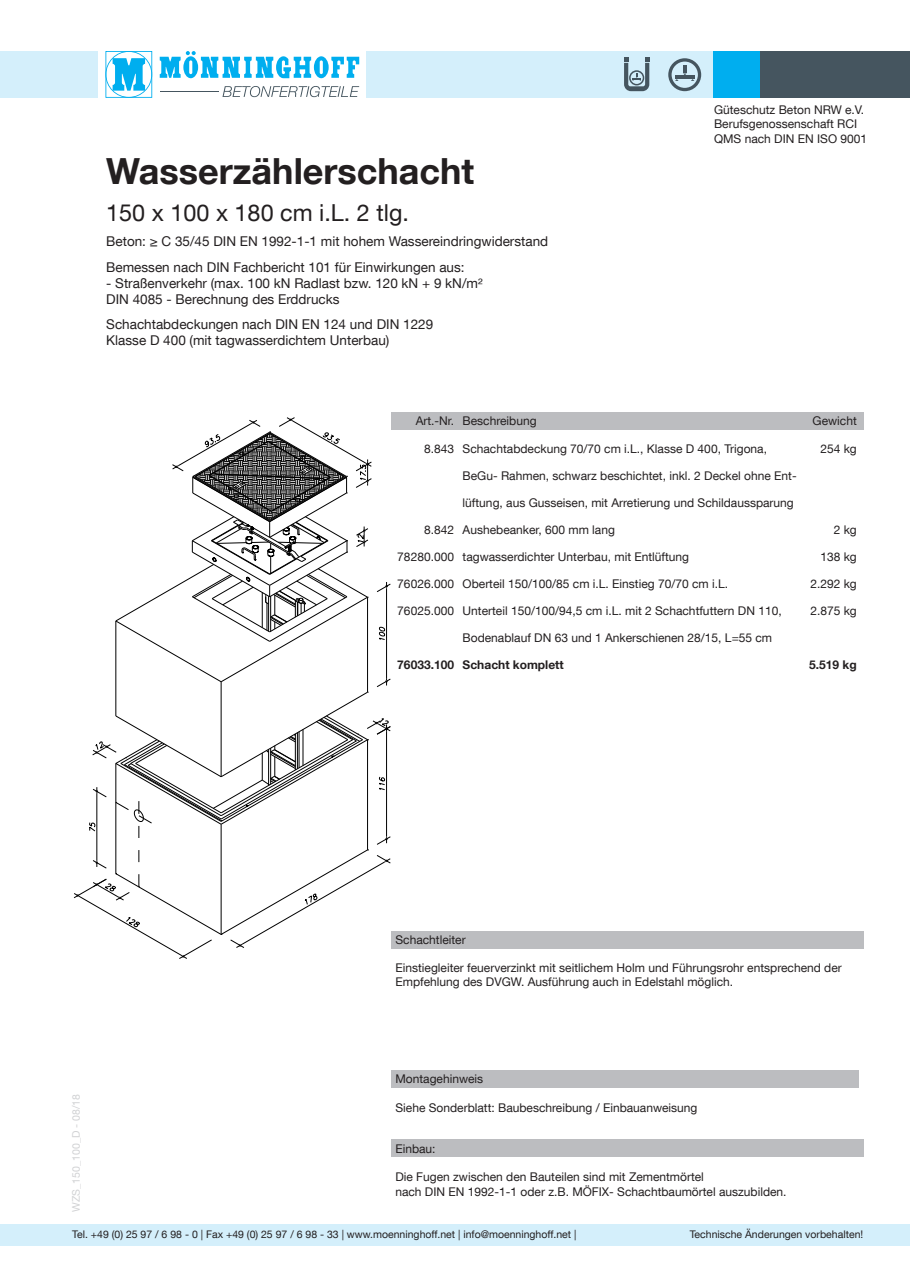
<style>
.page{position:relative;width:910px;height:1280px;background:#fff}
.page>*{position:absolute;margin:0;border:0;box-sizing:border-box;transform-origin:0 0}
.t1{font:700 36px "Helvetica Neue LT Com";color:#231f20}
.t2{font:23.4px "Helvetica Neue LT Com";color:#231f20}
.t3{font:13.5px "Helvetica Neue LT Com";color:#231f20}
.t4{font:12px/14.4px "Helvetica Neue LT Com";color:#231f20}
.t5{font:700 12px "Helvetica Neue LT Com";color:#231f20}
.t6{font:10.5px "Helvetica Neue LT Com";color:#231f20}
.t7{font:10.5px "Helvetica Neue LT Com";color:#d1d2d4}
</style>
<div class="page">
<div style="left:0;top:1225px;width:910px;height:21px;background:#d4effb"></div>
<svg style="left:105px;top:51px;width:47px;height:47px"></svg>
<svg style="left:160px;top:51px;width:199px;height:27px"></svg>
<hr style="left:160px;top:91px;width:58px;height:1px;background:#45555f">
<svg style="left:222px;top:86px;width:137px;height:11px"></svg>
<div style="left:0;top:51px;width:98px;height:47px;background:#d4effb"></div>
<div style="left:366px;top:51px;width:349px;height:47px;background:#d4effb"></div>
<div style="left:713px;top:51px;width:47px;height:47px;background:#00aeef"></div>
<div style="left:760px;top:51px;width:150px;height:47px;background:#45555f"></div>
<svg style="left:668px;top:58px;width:33px;height:33px"></svg>
<svg style="left:624px;top:58px;width:25px;height:33px"></svg>
<div style="left:391px;top:931px;width:472px;height:18px;background:#bcbdc0"></div>
<div style="left:391px;top:1140px;width:472px;height:17px;background:#bcbdc0"></div>
<div style="left:391px;top:412px;width:472px;height:18px;background:#bcbdc0"></div>
<hr style="left:97px;top:794px;width:1px;height:66px;background:#000">
<hr style="left:221px;top:824px;width:1px;height:110px;background:#000">
<hr style="left:116px;top:763px;width:1px;height:111px;background:#000">
<hr style="left:367px;top:740px;width:1px;height:110px;background:#000">
<svg style="left:74px;top:850px;width:316px;height:108px"></svg>
<svg style="left:90px;top:418px;width:300px;height:426px"></svg>
<div style="left:391px;top:1070px;width:468px;height:18px;background:#bcbdc0"></div>
<p class="t1" style="left:106px;top:149px;width:369px">Wasserzählerschacht</p>
<p class="t2" style="left:106px;top:198px;width:304px">150 x 100 x 180 cm i.L. 2 tlg.</p>
<p class="t3" style="left:106px;top:233px;width:443px">Beton: ≥ C 35/45 DIN EN 1992-1-1 mit hohem Wassereindringwiderstand</p>
<p class="t3" style="left:106px;top:258px;width:360px">Bemessen nach DIN Fachbericht 101 für Einwirkungen aus:</p>
<p class="t3" style="left:106px;top:275px;width:378px">- Straßenverkehr (max. 100 kN Radlast bzw. 120 kN + 9 kN/m²</p>
<p class="t3" style="left:106px;top:291px;width:235px">DIN 4085 - Berechnung des Erddrucks</p>
<p class="t3" style="left:106px;top:316px;width:328px">Schachtabdeckungen nach DIN EN 124 und DIN 1229</p>
<p class="t3" style="left:106px;top:332px;width:285px">Klasse D 400 (mit tagwasserdichtem Unterbau)</p>
<p class="t4" style="left:714px;top:102px;width:155px">Güteschutz Beton NRW e.V.<br>Berufsgenossenschaft RCI<br>QMS nach DIN EN ISO 9001</p>
<p class="t4" style="left:416px;top:414px;width:122px">Art.-Nr. Beschreibung</p>
<p class="t4" style="left:813px;top:414px;width:46px">Gewicht</p>
<p class="t4" style="left:424px;top:441px;width:32px">8.843</p>
<p class="t4" style="left:424px;top:522px;width:32px">8.842</p>
<p class="t4" style="left:397px;top:549px;width:58px">78280.000</p>
<p class="t4" style="left:397px;top:576px;width:58px">76026.000</p>
<p class="t4" style="left:397px;top:603px;width:58px">76025.000</p>
<p class="t5" style="left:397px;top:657px;width:58px">76033.100</p>
<p class="t4" style="left:463px;top:441px;width:306px">Schachtabdeckung 70/70 cm i.L., Klasse D 400, Trigona,</p>
<p class="t4" style="left:463px;top:468px;width:336px">BeGu- Rahmen, schwarz beschichtet, inkl. 2 Deckel ohne Ent-</p>
<p class="t4" style="left:463px;top:495px;width:333px">lüftung, aus Gusseisen, mit Arretierung und Schildaussparung</p>
<p class="t4" style="left:463px;top:522px;width:154px">Aushebeanker, 600 mm lang</p>
<p class="t4" style="left:463px;top:549px;width:228px">tagwasserdichter Unterbau, mit Entlüftung</p>
<p class="t4" style="left:463px;top:576px;width:267px">Oberteil 150/100/85 cm i.L. Einstieg 70/70 cm i.L.</p>
<p class="t4" style="left:463px;top:603px;width:321px">Unterteil 150/100/94,5 cm i.L. mit 2 Schachtfuttern DN 110,</p>
<p class="t4" style="left:463px;top:630px;width:311px">Bodenablauf DN 63 und 1 Ankerschienen 28/15, L=55 cm</p>
<p class="t5" style="left:463px;top:657px;width:103px">Schacht komplett</p>
<p class="t4" style="left:820px;top:441px;width:38px">254 kg</p>
<p class="t4" style="left:834px;top:522px;width:25px">2 kg</p>
<p class="t4" style="left:820px;top:549px;width:38px">138 kg</p>
<p class="t4" style="left:810px;top:576px;width:48px">2.292 kg</p>
<p class="t4" style="left:810px;top:603px;width:48px">2.875 kg</p>
<p class="t5" style="left:809px;top:657px;width:49px">5.519 kg</p>
<p class="t4" style="left:395px;top:932px;width:72px">Schachtleiter</p>
<p class="t7" style="left:70px;top:1212px;width:119px;rotate:-90deg">WZS_150_100_D - 08/18</p>
<p class="t4" style="left:395px;top:960px;width:448px">Einstiegleiter feuerverzinkt mit seitlichem Holm und Führungsrohr entsprechend der<br>Empfehlung des DVGW. Ausführung auch in Edelstahl möglich.</p>
<p class="t4" style="left:395px;top:1071px;width:89px">Montagehinweis</p>
<p class="t4" style="left:395px;top:1100px;width:304px">Siehe Sonderblatt: Baubeschreibung / Einbauanweisung</p>
<p class="t4" style="left:395px;top:1141px;width:42px">Einbau:</p>
<p class="t4" style="left:395px;top:1169px;width:393px">Die Fugen zwischen den Bauteilen sind mit Zementmörtel<br>nach DIN EN 1992-1-1 oder z.B. MÖFIX- Schachtbaumörtel auszubilden.</p>
<p class="t6" style="left:72px;top:1228px;width:506px">Tel. +49 (0) 25 97 / 6 98 - 0 | Fax +49 (0) 25 97 / 6 98 - 33 | www.moenninghoff.net | info@moenninghoff.net |</p>
<p class="t6" style="left:690px;top:1228px;width:175px">Technische Änderungen vorbehalten!</p>
</div>
